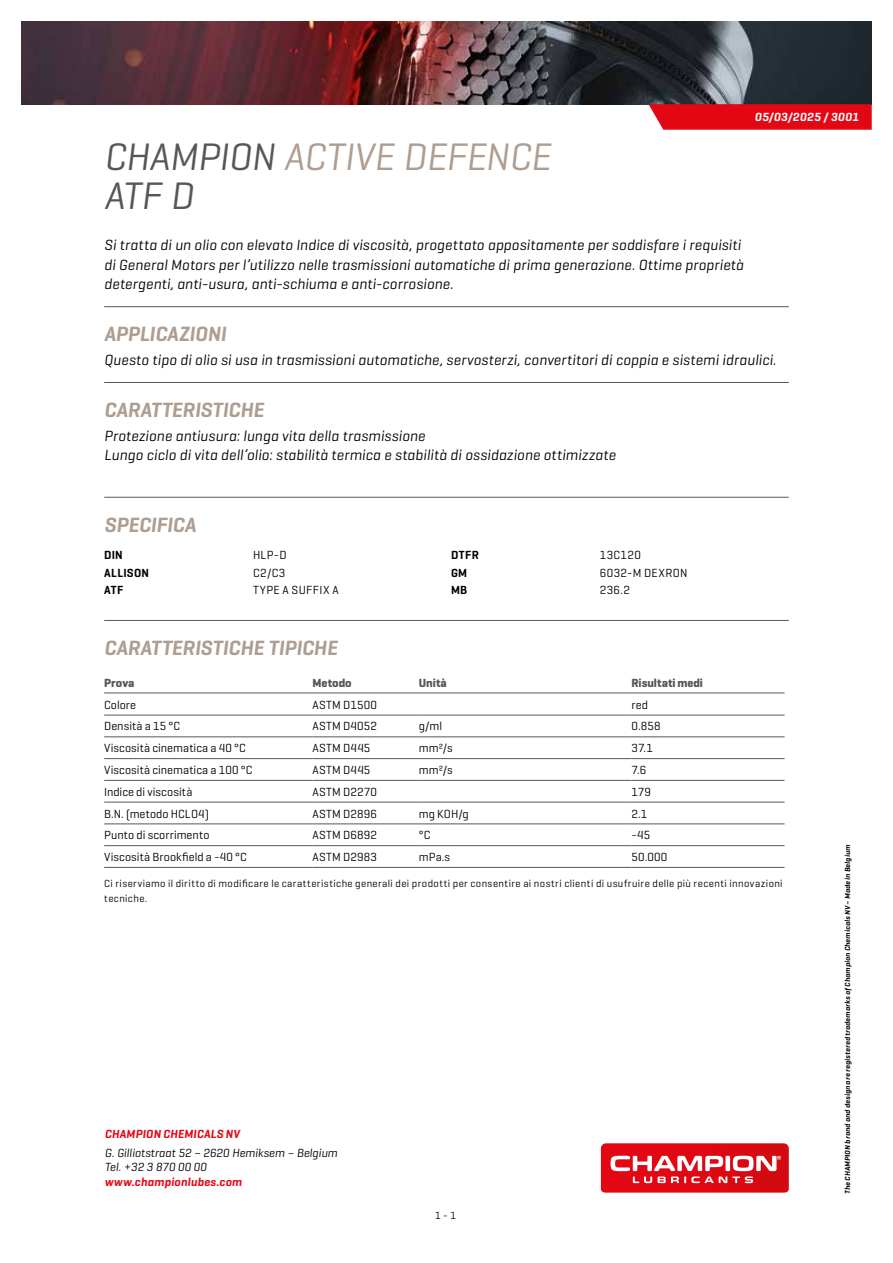
<style>
.page{position:relative;width:893px;height:1263px;background:#fff}
.page>*{position:absolute;margin:0;border:0;box-sizing:border-box;transform-origin:0 0}
.t1{font:italic 39px/39px "Geogrotesque";letter-spacing:-.005em;color:#ae9d90}
.t2{font:italic 600 21px "Geogrotesque";letter-spacing:-.005em;color:#ae9d90}
.t3{font:italic 15px/19.5px "Geogrotesque";letter-spacing:.01em;color:#000}
.t4{font:12px "Geogrotesque";letter-spacing:.015em;color:#000}
.t5{font:italic 12px/14.4px "Geogrotesque";color:#000}
.t6{font:italic 600 12px "Geogrotesque";letter-spacing:.015em;color:#e30613}
.t7{font:700 12px "Geogrotesque";color:#575756}
.t8{font:600 12px "Geogrotesque";letter-spacing:.025em;color:#000}
.t9{font:italic 600 12px "Geogrotesque";letter-spacing:.035em;color:#fff}
.t10{font:12px "Geogrotesque";letter-spacing:.035em;color:#000}
.t11{font:10.5px/15px "Geogrotesque";letter-spacing:.035em;color:#000}
.t12{font:italic 600 7.5px "Geogrotesque";letter-spacing:.025em;color:#000}
.s1{color:#575756}
</style>
<div class="page">
<svg style="left:601px;top:1143px;width:188px;height:49px;background:#e43740"></svg>
<img style="left:21px;top:21px;width:851px;height:83px">
<svg style="left:648px;top:104px;width:224px;height:26px;background:#e3121e"></svg>
<hr style="left:104px;top:306px;width:685px;height:1px;background:#575756">
<hr style="left:104px;top:382px;width:685px;height:1px;background:#575756">
<hr style="left:104px;top:497px;width:685px;height:1px;background:#575756">
<hr style="left:104px;top:620px;width:685px;height:1px;background:#575756">
<hr style="left:104px;top:693px;width:209px;height:1px;background:#575756">
<hr style="left:313px;top:693px;width:106px;height:1px;background:#575756">
<hr style="left:419px;top:693px;width:212px;height:1px;background:#575756">
<hr style="left:631px;top:693px;width:153px;height:1px;background:#575756">
<hr style="left:104px;top:715px;width:209px;height:1px;background:#575756">
<hr style="left:313px;top:715px;width:106px;height:1px;background:#575756">
<hr style="left:419px;top:715px;width:212px;height:1px;background:#575756">
<hr style="left:631px;top:715px;width:153px;height:1px;background:#575756">
<hr style="left:104px;top:736px;width:209px;height:1px;background:#575756">
<hr style="left:313px;top:736px;width:106px;height:1px;background:#575756">
<hr style="left:419px;top:736px;width:212px;height:1px;background:#575756">
<hr style="left:631px;top:736px;width:153px;height:1px;background:#575756">
<hr style="left:104px;top:758px;width:209px;height:1px;background:#575756">
<hr style="left:313px;top:758px;width:106px;height:1px;background:#575756">
<hr style="left:419px;top:758px;width:212px;height:1px;background:#575756">
<hr style="left:631px;top:758px;width:153px;height:1px;background:#575756">
<hr style="left:104px;top:780px;width:209px;height:1px;background:#575756">
<hr style="left:313px;top:780px;width:106px;height:1px;background:#575756">
<hr style="left:419px;top:780px;width:212px;height:1px;background:#575756">
<hr style="left:631px;top:780px;width:153px;height:1px;background:#575756">
<hr style="left:104px;top:802px;width:209px;height:1px;background:#575756">
<hr style="left:313px;top:802px;width:106px;height:1px;background:#575756">
<hr style="left:419px;top:802px;width:212px;height:1px;background:#575756">
<hr style="left:631px;top:802px;width:153px;height:1px;background:#575756">
<hr style="left:104px;top:823px;width:209px;height:1px;background:#575756">
<hr style="left:313px;top:823px;width:106px;height:1px;background:#575756">
<hr style="left:419px;top:823px;width:212px;height:1px;background:#575756">
<hr style="left:631px;top:823px;width:153px;height:1px;background:#575756">
<hr style="left:104px;top:845px;width:209px;height:1px;background:#575756">
<hr style="left:313px;top:845px;width:106px;height:1px;background:#575756">
<hr style="left:419px;top:845px;width:212px;height:1px;background:#575756">
<hr style="left:631px;top:845px;width:153px;height:1px;background:#575756">
<hr style="left:104px;top:867px;width:209px;height:1px;background:#575756">
<hr style="left:313px;top:867px;width:106px;height:1px;background:#575756">
<hr style="left:419px;top:867px;width:212px;height:1px;background:#575756">
<hr style="left:631px;top:867px;width:153px;height:1px;background:#575756">
<p class="t9" style="left:755px;top:110px;width:106px">05/03/2025 / 3001</p>
<h1 class="t1" style="left:104px;top:136px;width:448px"><span class="s1">CHAMPION</span> ACTIVE DEFENCE<br><span class="s1">ATF D</span></h1>
<p class="t3" style="left:104px;top:235px;width:641px">Si tratta di un olio con elevato Indice di viscosità, progettato appositamente per soddisfare i requisiti di General Motors per l’utilizzo nelle trasmissioni automatiche di prima generazione. Ottime proprietà detergenti, anti-usura, anti-schiuma e anti-corrosione.</p>
<h2 class="t2" style="left:104px;top:321px;width:123px">APPLICAZIONI</h2>
<p class="t3" style="left:104px;top:349px;width:673px">Questo tipo di olio si usa in trasmissioni automatiche, servosterzi, convertitori di coppia e sistemi idraulici.</p>
<h2 class="t2" style="left:104px;top:397px;width:161px">CARATTERISTICHE</h2>
<p class="t3" style="left:104px;top:425px;width:513px">Protezione antiusura: lunga vita della trasmissione<br>Lungo ciclo di vita dell’olio: stabilità termica e stabilità di ossidazione ottimizzate</p>
<h2 class="t2" style="left:104px;top:511px;width:93px">SPECIFICA</h2>
<p class="t8" style="left:104px;top:548px;width:20px">DIN</p>
<p class="t4" style="left:253px;top:548px;width:35px">HLP-D</p>
<p class="t8" style="left:104px;top:565px;width:46px">ALLISON</p>
<p class="t4" style="left:253px;top:565px;width:34px">C2/C3</p>
<p class="t8" style="left:104px;top:583px;width:21px">ATF</p>
<p class="t10" style="left:253px;top:583px;width:87px">TYPE A SUFFIX A</p>
<p class="t8" style="left:451px;top:548px;width:29px">DTFR</p>
<p class="t4" style="left:600px;top:548px;width:43px">13C120</p>
<p class="t8" style="left:451px;top:565px;width:18px">GM</p>
<p class="t4" style="left:600px;top:565px;width:89px">6032-M DEXRON</p>
<p class="t8" style="left:451px;top:583px;width:18px">MB</p>
<p class="t4" style="left:600px;top:583px;width:32px">236.2</p>
<h2 class="t2" style="left:104px;top:635px;width:235px">CARATTERISTICHE TIPICHE</h2>
<p class="t7" style="left:104px;top:675px;width:32px">Prova</p>
<p class="t7" style="left:313px;top:675px;width:41px">Metodo</p>
<p class="t7" style="left:419px;top:675px;width:29px">Unità</p>
<p class="t7" style="left:631px;top:675px;width:73px">Risultati medi</p>
<p class="t4" style="left:104px;top:697px;width:33px">Colore</p>
<p class="t4" style="left:313px;top:697px;width:66px">ASTM D1500</p>
<p class="t4" style="left:631px;top:697px;width:18px">red</p>
<p class="t4" style="left:104px;top:719px;width:77px">Densità a 15 °C</p>
<p class="t4" style="left:313px;top:719px;width:66px">ASTM D4052</p>
<p class="t4" style="left:419px;top:719px;width:25px">g/ml</p>
<p class="t4" style="left:631px;top:719px;width:31px">0.858</p>
<p class="t4" style="left:104px;top:741px;width:143px">Viscosità cinematica a 40 °C</p>
<p class="t4" style="left:313px;top:741px;width:59px">ASTM D445</p>
<p class="t4" style="left:419px;top:741px;width:35px">mm²/s</p>
<p class="t4" style="left:631px;top:741px;width:23px">37.1</p>
<p class="t4" style="left:104px;top:762px;width:150px">Viscosità cinematica a 100 °C</p>
<p class="t4" style="left:313px;top:762px;width:59px">ASTM D445</p>
<p class="t4" style="left:419px;top:762px;width:35px">mm²/s</p>
<p class="t4" style="left:631px;top:762px;width:16px">7.6</p>
<p class="t4" style="left:104px;top:784px;width:90px">Indice di viscosità</p>
<p class="t4" style="left:313px;top:784px;width:66px">ASTM D2270</p>
<p class="t4" style="left:631px;top:784px;width:21px">179</p>
<p class="t4" style="left:104px;top:806px;width:106px">B.N. (metodo HCLO4)</p>
<p class="t4" style="left:313px;top:806px;width:66px">ASTM D2896</p>
<p class="t4" style="left:419px;top:806px;width:52px">mg KOH/g</p>
<p class="t4" style="left:631px;top:806px;width:17px">2.1</p>
<p class="t4" style="left:104px;top:828px;width:107px">Punto di scorrimento</p>
<p class="t4" style="left:313px;top:828px;width:66px">ASTM D6892</p>
<p class="t4" style="left:419px;top:828px;width:13px">°C</p>
<p class="t4" style="left:631px;top:828px;width:20px">-45</p>
<p class="t4" style="left:104px;top:849px;width:144px">Viscosità Brookfield a -40 °C</p>
<p class="t4" style="left:313px;top:849px;width:66px">ASTM D2983</p>
<p class="t4" style="left:419px;top:849px;width:33px">mPa.s</p>
<p class="t4" style="left:631px;top:849px;width:37px">50.000</p>
<p class="t11" style="left:104px;top:876px;width:680px">Ci riserviamo il diritto di modificare le caratteristiche generali dei prodotti per consentire ai nostri clienti di usufruire delle più recenti innovazioni tecniche.</p>
<p class="t6" style="left:105px;top:1126px;width:136px">CHAMPION CHEMICALS NV</p>
<p class="t5" style="left:105px;top:1145px;width:234px">G. Gilliotstraat 52 – 2620 Hemiksem – Belgium<br>Tel. +32 3 870 00 00</p>
<p class="t6" style="left:105px;top:1174px;width:139px">www.championlubes.com</p>
<p class="t11" style="left:435px;top:1207px;width:23px">1 - 1</p>
<p class="t12" style="left:843px;top:1194px;width:351px;rotate:-90deg">The CHAMPION brand and design are registered trademarks of Champion Chemicals NV – Made in Belgium</p>
</div>
